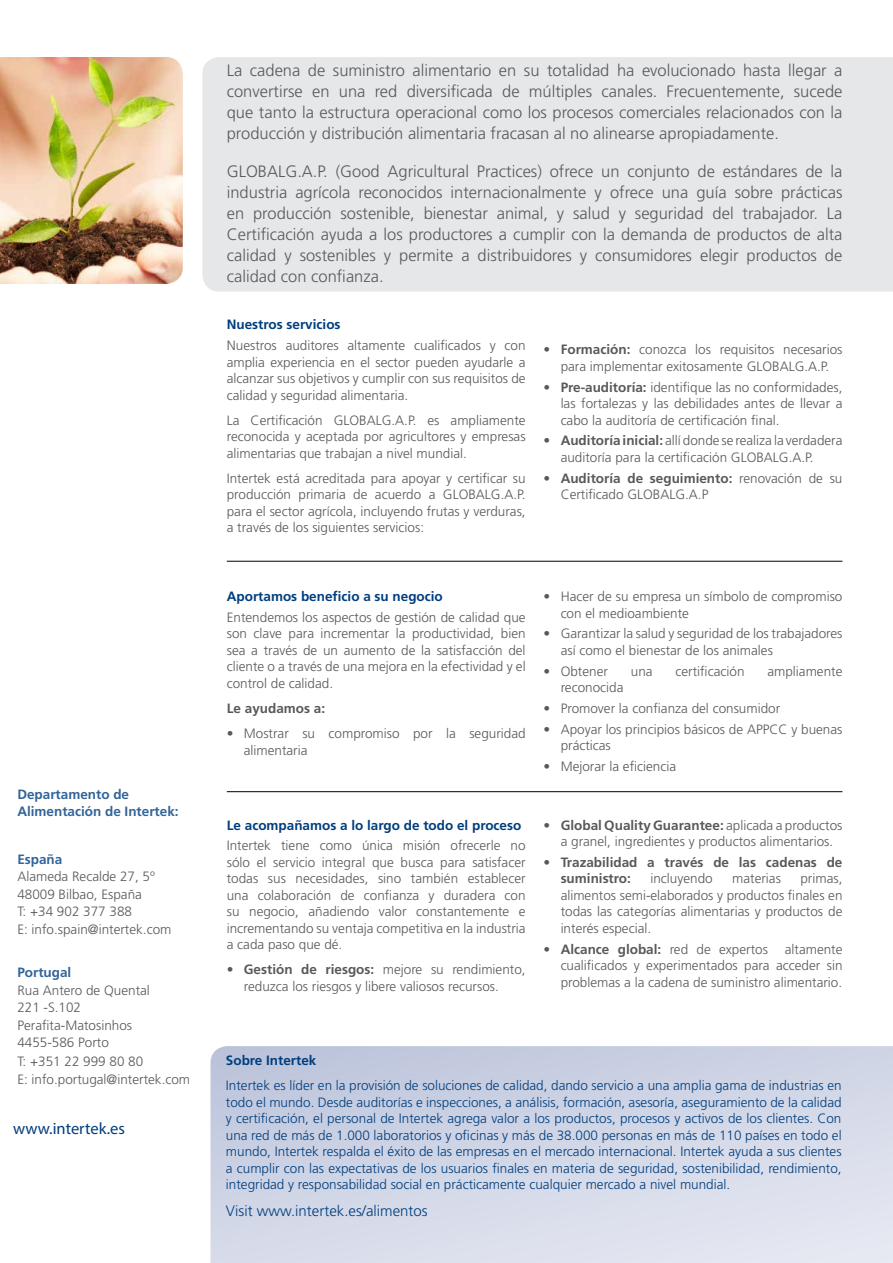
<style>
.page{position:relative;width:893px;height:1263px;background:#fff}
.page>*{position:absolute;margin:0;border:0;box-sizing:border-box;transform-origin:0 0}
.t1{font:300 16.5px/21px "Frutiger LT Std";color:#58595b;text-align:justify}
.t2{font:16.5px "Myriad Pro";color:#003e7e}
.t3{font:300 15px "Frutiger LT Std";color:#003e7e}
.t4{font:300 13.5px/16.5px "Frutiger LT Std";color:#58595b}
.t5{font:300 13.5px/16.5px "Frutiger LT Std";color:#003e7e;text-align:justify}
.t6{font:700 13.5px "Frutiger LT Std";color:#003e7e}
.t7{font:700 13.5px/16.5px "Frutiger LT Std";color:#58595b}
.t8{font:700 13.5px/16.5px "Frutiger LT Std";color:#336498}
.s1{font-weight:700}
</style>
<div class="page">
<svg style="left:210px;top:1046px;width:683px;height:217px;background:#d2d7e7"></svg>
<img style="left:0;top:57px;width:183px;height:227px">
<div style="left:202px;top:57px;width:691px;height:235px;background:#e6e7e8"></div>
<hr style="left:227px;top:791px;width:615px;height:1px;background:#000">
<hr style="left:227px;top:561px;width:615px;height:1px;background:#000">
<p class="t8" style="left:17px;top:786px;width:163px">Departamento de<br>Alimentación de Intertek:</p>
<p class="t8" style="left:17px;top:851px;width:47px">España</p>
<p class="t4" style="left:17px;top:868px;width:156px;line-height:17.5px">Alameda Recalde 27, 5º<br>48009 Bilbao, España<br>T: +34 902 377 388<br>E: info.spain@intertek.com</p>
<p class="t8" style="left:17px;top:964px;width:56px">Portugal</p>
<p class="t4" style="left:17px;top:982px;width:134px;line-height:17.5px">Rua Antero de Quental<br>221 -S.102<br>Perafita-Matosinhos<br>4455-586 Porto</p>
<p class="t4" style="left:17px;top:1053px;width:174px;line-height:17.5px">T: +351 22 999 80 80<br>E: info.portugal@intertek.com</p>
<p class="t2" style="left:13px;top:1118px;width:113px">www.intertek.es</p>
<p class="t1" style="left:227px;top:60px;width:617px">La cadena de suministro alimentario en su totalidad ha evolucionado hasta llegar a convertirse en una red diversificada de múltiples canales. Frecuentemente, sucede que tanto la estructura operacional como los procesos comerciales relacionados con la producción y distribución alimentaria fracasan al no alinearse apropiadamente.</p>
<p class="t1" style="left:227px;top:161px;width:617px">GLOBALG.A.P. (Good Agricultural Practices) ofrece un conjunto de estándares de la industria agrícola reconocidos internacionalmente y ofrece una guía sobre prácticas en producción sostenible, bienestar animal, y salud y seguridad del trabajador. La Certificación ayuda a los productores a cumplir con la demanda de productos de alta calidad y sostenibles y permite a distribuidores y consumidores elegir productos de calidad con confianza.</p>
<p class="t6" style="left:227px;top:317px;width:115px">Nuestros servicios</p>
<p class="t4" style="left:227px;top:337px;width:300px;text-align:justify">Nuestros auditores altamente cualificados y con amplia experiencia en el sector pueden ayudarle a alcanzar sus objetivos y cumplir con sus requisitos de calidad y seguridad alimentaria.</p>
<p class="t4" style="left:227px;top:412px;width:300px;text-align:justify">La Certificación GLOBALG.A.P. es ampliamente reconocida y aceptada por agricultores y empresas alimentarias que trabajan a nivel mundial.</p>
<p class="t4" style="left:227px;top:470px;width:300px;text-align:justify">Intertek está acreditada para apoyar y certificar su producción primaria de acuerdo a GLOBALG.A.P. para el sector agrícola, incluyendo frutas y verduras, a través de los siguientes servicios:</p>
<p class="t4" style="left:544px;top:342px;width:300px;text-align:center"><span class="s1">• Formación:</span> conozca los requisitos necesarios para implementar exitosamente GLOBALG.A.P.</p>
<p class="t4" style="left:561px;top:379px;width:283px;text-align:justify;text-indent:-17px"><span class="s1">• Pre-auditoría:</span> identifique las no conformidades, las fortalezas y las debilidades antes de llevar a cabo la auditoría de certificación final.</p>
<p class="t4" style="left:561px;top:433px;width:283px;text-indent:-17px"><span class="s1">• Auditoría inicial:</span> allí donde se realiza la verdadera auditoría para la certificación GLOBALG.A.P.</p>
<p class="t4" style="left:561px;top:470px;width:283px;text-indent:-17px"><span class="s1">• Auditoría de seguimiento:</span> renovación de su<br>Certificado GLOBALG.A.P</p>
<p class="t6" style="left:227px;top:589px;width:218px">Aportamos beneficio a su negocio</p>
<p class="t4" style="left:227px;top:609px;width:300px;text-align:justify">Entendemos los aspectos de gestión de calidad que son clave para incrementar la productividad, bien sea a través de un aumento de la satisfacción del cliente o a través de una mejora en la efectividad y el control de calidad.</p>
<p class="t7" style="left:227px;top:700px;width:100px">Le ayudamos a:</p>
<p class="t4" style="left:244px;top:725px;width:283px;text-indent:-17px">• Mostrar su compromiso por la seguridad alimentaria</p>
<p class="t6" style="left:227px;top:817px;width:296px">Le acompañamos a lo largo de todo el proceso</p>
<p class="t4" style="left:227px;top:838px;width:300px;text-align:justify">Intertek tiene como única misión ofrecerle no sólo el servicio integral que busca para satisfacer todas sus necesidades, sino también establecer una colaboración de confianza y duradera con su negocio, añadiendo valor constantemente e incrementando su ventaja competitiva en la industria a cada paso que dé.</p>
<p class="t4" style="left:244px;top:962px;width:283px;text-indent:-17px"><span class="s1">• Gestión de riesgos:</span> mejore su rendimiento, reduzca los riesgos y libere valiosos recursos.</p>
<p class="t4" style="left:561px;top:588px;width:283px;text-indent:-17px">• Hacer de su empresa un símbolo de compromiso con el medioambiente</p>
<p class="t4" style="left:561px;top:626px;width:283px;text-indent:-17px">• Garantizar la salud y seguridad de los trabajadores así como el bienestar de los animales</p>
<p class="t4" style="left:544px;top:663px;width:66px">• Obtener</p>
<p class="t4" style="left:631px;top:663px;width:23px">una</p>
<p class="t4" style="left:675px;top:663px;width:70px">certificación</p>
<p class="t4" style="left:767px;top:663px;width:76px">ampliamente</p>
<p class="t4" style="left:561px;top:679px;width:64px">reconocida</p>
<p class="t4" style="left:544px;top:700px;width:238px">• Promover la confianza del consumidor</p>
<p class="t4" style="left:561px;top:721px;width:283px;text-indent:-17px">• Apoyar los principios básicos de APPCC y buenas prácticas</p>
<p class="t4" style="left:544px;top:758px;width:134px">• Mejorar la eficiencia</p>
<p class="t4" style="left:544px;top:817px;width:300px;text-align:center"><span class="s1">• Global Quality Guarantee:</span> aplicada a productos a granel, ingredientes y productos alimentarios.</p>
<p class="t7" style="left:561px;top:854px;width:283px;text-indent:-17px">• Trazabilidad a través de las cadenas de suministro:</p>
<p class="t4" style="left:650px;top:871px;width:64px">incluyendo</p>
<p class="t4" style="left:732px;top:871px;width:50px">materias</p>
<p class="t4" style="left:561px;top:871px;width:283px;text-align:justify;text-indent:240px">primas, alimentos semi-elaborados y productos finales en todas las categorías alimentarias y productos de interés especial.</p>
<p class="t4" style="left:561px;top:941px;width:283px;text-align:justify;text-indent:-17px"><span class="s1">• Alcance global:</span> red de expertos altamente cualificados y experimentados para acceder sin problemas a la cadena de suministro alimentario.</p>
<p class="t6" style="left:226px;top:1053px;width:92px">Sobre Intertek</p>
<p class="t5" style="left:226px;top:1078px;width:617px">Intertek es líder en la provisión de soluciones de calidad, dando servicio a una amplia gama de industrias en todo el mundo. Desde auditorías e inspecciones, a análisis, formación, asesoría, aseguramiento de la calidad y certificación, el personal de Intertek agrega valor a los productos, procesos y activos de los clientes. Con una red de más de 1.000 laboratorios y oficinas y más de 38.000 personas en más de 110 países en todo el mundo, Intertek respalda el éxito de las empresas en el mercado internacional. Intertek ayuda a sus clientes a cumplir con las expectativas de los usuarios finales en materia de seguridad, sostenibilidad, rendimiento, integridad y responsabilidad social en prácticamente cualquier mercado a nivel mundial.</p>
<p class="t3" style="left:226px;top:1202px;width:203px">Visit www.intertek.es/alimentos</p>
</div>
